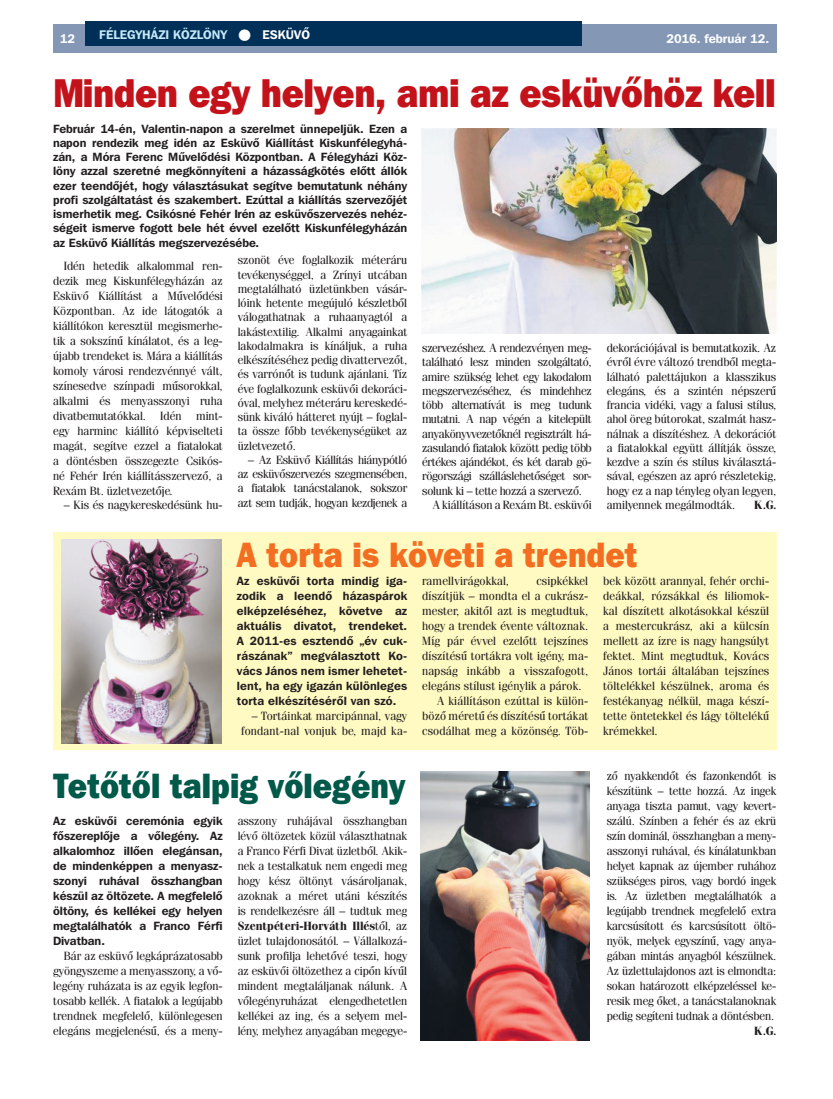
<style>
.page{position:relative;width:833px;height:1099px;background:#fff}
.page>*{position:absolute;margin:0;border:0;box-sizing:border-box;transform-origin:0 0}
.t1{font:40px "Franklin Gothic Hv PFL";letter-spacing:-.01em;color:#c4121a;scale:.9 1}
.t2{font:35px "Franklin Gothic Hv PFL";color:#f36e21;scale:.9 1}
.t3{font:35px "Franklin Gothic Hv PFL";color:#005949;scale:.9 1}
.t4{font:700 12.5px "Franklin Gothic PFL";color:#c6eafa}
.t5{font:700 12.5px "Franklin Gothic PFL";color:#fff}
.t6{font:11.88px/15px "Fenice PFL";color:#231f20;text-align:justify}
.t7{font:700 11.88px/15px "Franklin Gothic PFL";color:#231f20;text-align:justify}
.t8{font:11.88px "Fenice PFL";letter-spacing:-.02em;color:#231f20}
.t9{font:700 11.88px "Fenice PFL";color:#231f20}
.s1{color:#fff}
.s2{font-weight:700}
</style>
<div class="page">
<div style="left:53px;top:25px;width:723px;height:28px;background:#8498b6"></div>
<div style="left:85px;top:21px;width:496px;height:25px;background:#002f57"></div>
<div style="left:53px;top:532px;width:723px;height:218px;background:#fffac1"></div>
<img style="left:61px;top:539px;width:161px;height:204px">
<img style="left:422px;top:128px;width:354px;height:205px">
<img style="left:420px;top:771px;width:170px;height:269px">
<p class="t4" style="left:99px;top:26px;width:212px">FÉLEGYHÁZI KÖZLÖNY <span class="s1">● ESKÜVŐ</span></p>
<h1 class="t1" style="left:53px;top:67px;width:804px">Minden egy helyen, ami az esküvőhöz kell</h1>
<p class="t7" style="left:53px;top:121px;width:355px;line-height:14.2px">Február 14-én, Valentin-napon a szerelmet ünnepeljük. Ezen a napon rendezik meg idén az Esküvő Kiállítást Kiskunfélegyhá&shy;zán, a Móra Ferenc Művelődési Központban. A Félegyházi Köz&shy;löny azzal szeretné megkönnyíteni a házasságkötés előtt állók ezer teendőjét, hogy választásukat segítve bemutatunk néhány profi szolgáltatást és szakembert. Ezúttal a kiállítás szervezőjét ismerhetik meg. Csikósné Fehér Irén az esküvőszervezés nehéz&shy;ségeit ismerve fogott bele hét évvel ezelőtt Kiskunfélegyházán az Esküvő Kiállítás megszervezésébe.</p>
<p class="t6" style="left:53px;top:258px;width:171px;text-indent:11px">Idén hetedik alkalommal ren&shy;dezik meg Kiskunfélegyházán az Esküvő Kiállítást a Művelődési Központban. Az ide látogatók a kiállítókon keresztül megismerhe&shy;tik a sokszínű kínálatot, és a leg&shy;újabb trendeket is. Mára a kiállítás komoly városi rendezvénnyé vált, színesedve színpadi műsorokkal, alkalmi és menyasszonyi ruha divatbemutatókkal. Idén mint&shy;egy harminc kiállító képviselteti magát, segítve ezzel a fiatalokat a döntésben összegezte Csikós&shy;né Fehér Irén kiállításszervező, a Rexám Bt. üzletvezetője.</p>
<p class="t6" style="left:64px;top:497px;width:160px">– Kis és nagykereskedésünk hu-</p>
<p class="t5" style="left:60px;top:31px;width:17px">12</p>
<p class="t5" style="left:666px;top:31px;width:104px">2016. február 12.</p>
<p class="t6" style="left:238px;top:253px;width:171px;line-height:14.2px">szonöt éve foglalkozik méteráru tevékenységgel, a Zrínyi utcában megtalálható üzletünkben vásár&shy;lóink hetente megújuló készletből válogathatnak a ruhaanyagtól a lakástextilig. Alkalmi anyagainkat lakodalmakra is kínáljuk, a ruha elkészítéséhez pedig divattervezőt, és varrónőt is tudunk ajánlani. Tíz éve foglalkozunk esküvői dekoráci&shy;óval, melyhez méteráru kereskedé&shy;sünk kiváló hátteret nyújt – foglal&shy;ta össze főbb tevékenységüket az üzletvezető.</p>
<p class="t6" style="left:238px;top:452px;width:171px;line-height:14.2px;text-indent:11px">– Az Esküvő Kiállítás hiánypótló az esküvőszervezés szegmensében, a fiatalok tanácstalanok, sokszor azt sem tudják, hogyan kezdjenek a</p>
<p class="t8" style="left:422px;top:340px;width:171px">szervezéshez. A rendezvényen meg-</p>
<p class="t8" style="left:422px;top:355px;width:171px">található lesz minden szolgáltató,</p>
<p class="t8" style="left:422px;top:369px;width:171px">amire szükség lehet egy lakodalom</p>
<p class="t8" style="left:422px;top:383px;width:171px">megszervezéséhez, és mindehhez</p>
<p class="t8" style="left:422px;top:397px;width:171px">több alternatívát is meg tudunk</p>
<p class="t8" style="left:422px;top:412px;width:171px">mutatni. A nap végén a kitelepült</p>
<p class="t8" style="left:422px;top:426px;width:171px">anyakönyvvezetőknél regisztrált há-</p>
<p class="t8" style="left:422px;top:440px;width:171px">zasulandó fiatalok között pedig több</p>
<p class="t8" style="left:422px;top:454px;width:171px">értékes ajándékot, és két darab gö-</p>
<p class="t8" style="left:422px;top:469px;width:171px">rögországi szálláslehetőséget sor-</p>
<p class="t8" style="left:422px;top:483px;width:161px">solunk ki – tette hozzá a szervező.</p>
<p class="t6" style="left:433px;top:497px;width:160px">A kiállításon a Rexám Bt. esküvői</p>
<p class="t6" style="left:607px;top:340px;width:171px;line-height:14.2px">dekorációjával is bemutatkozik. Az évről évre változó trendből megta&shy;lálható palettájukon a klasszikus elegáns, és a szintén népszerű francia vidéki, vagy a falusi stílus, ahol öreg bútorokat, szalmát hasz&shy;nálnak a díszítéshez. A dekorációt a fiatalokkal együtt állítják össze, kezdve a szín és stílus kiválasztá&shy;sával, egészen az apró részletekig, hogy ez a nap tényleg olyan legyen, amilyennek megálmodták.</p>
<p class="t9" style="left:754px;top:497px;width:24px">K.G.</p>
<h2 class="t2" style="left:237px;top:532px;width:447px">A torta is követi a trendet</h2>
<p class="t7" style="left:237px;top:573px;width:172px">Az esküvői torta mindig iga&shy;zodik a leendő házaspárok elképzeléséhez, követve az aktuális divatot, trendeket.<br>A 2011-es esztendő „év cuk&shy;rászának” megválasztott Ko&shy;vács János nem ismer lehetet&shy;lent, ha egy igazán különleges torta elkészítéséről van szó.</p>
<p class="t6" style="left:241px;top:708px;width:167px;text-align:right">– Tortáinkat marcipánnal, vagy fondant-nal vonjuk be, majd ka-</p>
<p class="t6" style="left:603px;top:573px;width:167px">bek között arannyal, fehér orchi&shy;deákkal, rózsákkal és liliomok&shy;kal díszített alkotásokkal készül a mestercukrász, aki a külcsín mellett az ízre is nagy hangsúlyt fektet. Mint megtudtuk, Kovács János tortái általában tejszínes töltelékkel készülnek, aroma és festékanyag nélkül, maga készí&shy;tette öntetekkel és lágy töltelékű krémekkel.</p>
<p class="t6" style="left:422px;top:573px;width:88px">ramellvirágokkal,</p>
<p class="t6" style="left:536px;top:573px;width:53px">csipkékkel</p>
<p class="t6" style="left:422px;top:588px;width:167px">díszítjük – mondta el a cukrász-</p>
<p class="t6" style="left:422px;top:603px;width:167px">mester, akitől azt is megtudtuk,</p>
<p class="t6" style="left:422px;top:618px;width:167px">hogy a trendek évente változnak.</p>
<p class="t6" style="left:422px;top:633px;width:167px">Míg pár évvel ezelőtt tejszínes</p>
<p class="t6" style="left:422px;top:648px;width:167px">díszítésű tortákra volt igény, ma-</p>
<p class="t6" style="left:422px;top:663px;width:167px">napság inkább a visszafogott,</p>
<p class="t6" style="left:422px;top:678px;width:161px">elegáns stílust igénylik a párok.</p>
<p class="t6" style="left:437px;top:693px;width:153px">A kiállításon ezúttal is külön-</p>
<p class="t6" style="left:422px;top:708px;width:167px">böző méretű és díszítésű tortákat</p>
<p class="t6" style="left:422px;top:723px;width:167px">csodálhat meg a közönség. Töb-</p>
<h2 class="t3" style="left:53px;top:763px;width:393px">Tetőtől talpig vőlegény</h2>
<p class="t7" style="left:53px;top:813px;width:171px">Az esküvői ceremónia egyik főszereplője a vőlegény. Az alkalomhoz illően elegánsan, de mindenképpen a menyas - szonyi ruhával összhangban készül az öltözete. A megfelelő öltöny, és kellékei egy helyen megtalálhatók a Franco Férfi Divatban.</p>
<p class="t6" style="left:53px;top:948px;width:171px;text-indent:11px">Bár az esküvő legkáprázatosabb gyöngyszeme a menyasszony, a vő&shy;legény ruházata is az egyik legfon&shy;tosabb kellék. A fiatalok a legújabb trendnek megfelelő, különlegesen elegáns megjelenésű, és a meny-</p>
<p class="t6" style="left:238px;top:813px;width:171px">asszony ruhájával összhangban lévő öltözetek közül választhatnak a Franco Férfi Divat üzletből. Akik&shy;nek a testalkatuk nem engedi meg hogy kész öltönyt vásároljanak, azoknak a méret utáni készítés is rendelkezésre áll – tudtuk meg <span class="s2">Szentpéteri-Horváth Illés</span>től, az üzlet tulajdonosától. – Vállalkozá&shy;sunk profilja lehetővé teszi, hogy az esküvői öltözethez a cipőn kívűl mindent megtaláljanak nálunk. A vőlegényruházat elengedhetetlen kellékei az ing, és a selyem mel&shy;lény, melyhez anyagában megegye-</p>
<p class="t6" style="left:607px;top:768px;width:171px">ző nyakkendőt és fazonkendőt is készítünk – tette hozzá. Az ingek anyaga tiszta pamut, vagy kevert&shy;szálú. Színben a fehér és az ekrü szín dominál, összhangban a meny&shy;asszonyi ruhával, és kínálatunkban helyet kapnak az újember ruhához szükséges piros, vagy bordó ingek is. Az üzletben megtalálhatók a legújabb trendnek megfelelő extra karcsúsított és karcsúsított öltö&shy;nyök, melyek egyszínű, vagy anya&shy;gában mintás anyagból készülnek.<br>Az üzlettulajdonos azt is elmondta: sokan határozott elképzeléssel ke&shy;resik meg őket, a tanácstalanoknak pedig segíteni tudnak a döntésben.</p>
<p class="t9" style="left:754px;top:1023px;width:24px">K.G.</p>
</div>
